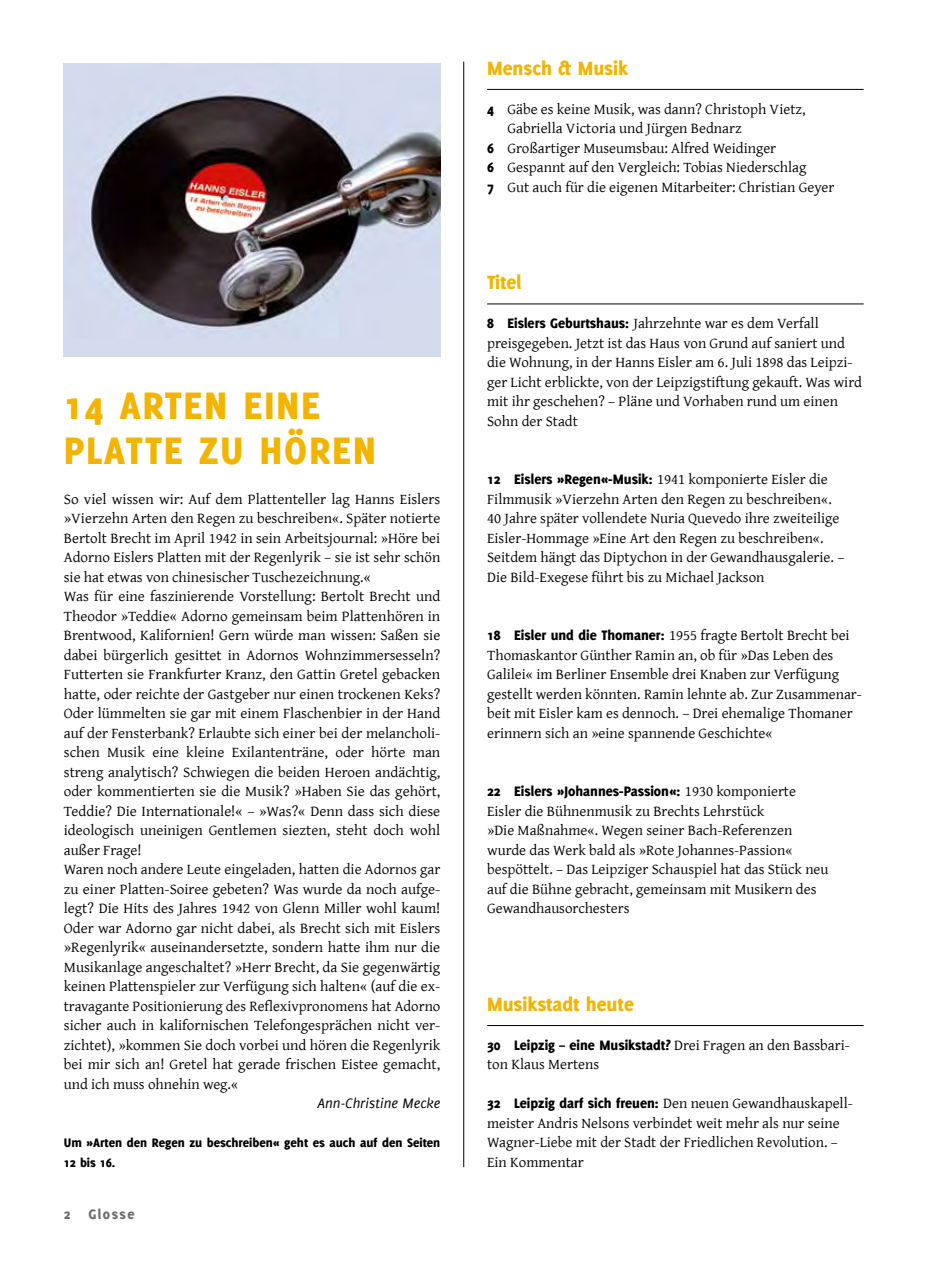
<style>
.page{position:relative;width:936px;height:1263px;background:#fff}
.page>*{position:absolute;margin:0;border:0;box-sizing:border-box;transform-origin:0 0}
.t1{font:800 42px/45px "Delicious";letter-spacing:.04em;color:#f3b400}
.t2{font:800 21px "Delicious";color:#f3b400}
.t3{font:15px/19.5px "Gentium";color:#000}
.t4{font:800 15px "Delicious";color:#000}
.t5{font:italic 15px "Delicious";color:#000}
.t6{font:800 15px "Delicious";letter-spacing:.1em;color:#6e6e6e}
.t7{font:800 13.5px/19.5px "Delicious";color:#000}
.s1{font-family:"Delicious";font-weight:800}
.s2{font-family:"Gentium";font-weight:400}
</style>
<div class="page">
<hr style="left:463px;top:62px;width:1px;height:1105px;background:#000">
<hr style="left:487px;top:89px;width:376px;height:1px;background:#000">
<hr style="left:487px;top:304px;width:376px;height:1px;background:#000">
<hr style="left:487px;top:1025px;width:376px;height:1px;background:#000">
<img style="left:64px;top:64px;width:376px;height:292px">
<h1 class="t1" style="left:64px;top:382px;width:255px">14 ARTEN EINE<br>PLATTEZ</h1>
<h1 class="t1" style="left:220px;top:427px;width:157px">U HÖREN</h1>
<p class="t3" style="left:64px;top:488px;width:378px">So viel wissen wir: Auf dem Plattenteller lag Hanns Eislers »Vierzehn Arten den Regen zu beschreiben«. Später notierte Bertolt Brecht im April 1942 in sein Arbeitsjournal: »Höre bei Adorno Eislers Platten mit der Regenlyrik – sie ist sehr schön sie hat etwas von chinesischer Tuschezeichnung.«<br>Was für eine faszinierende Vorstellung: Bertolt Brecht und Theodor »Teddie« Adorno gemeinsam beim Plattenhören in Brentwood, Kalifornien! Gern würde man wissen: Saßen sie dabei bürgerlich gesittet in Adornos Wohnzimmersesseln?<br>Futterten sie Frankfurter Kranz, den Gattin Gretel gebacken hatte, oder reichte der Gastgeber nur einen trockenen Keks?<br>Oder lümmelten sie gar mit einem Flaschenbier in der Hand auf der Fensterbank? Erlaubte sich einer bei der melancholi&shy;schen Musik eine kleine Exilantenträne, oder hörte man streng analytisch? Schwiegen die beiden Heroen andächtig, oder kommentierten sie die Musik? »Haben Sie das gehört, Teddie? Die Internationale!« – »Was?« Denn dass sich diese ideologisch uneinigen Gentlemen siezten, steht doch wohl außer Frage!<br>Waren noch andere Leute eingeladen, hatten die Adornos gar zu einer Platten-Soiree gebeten? Was wurde da noch aufge&shy;legt? Die Hits des Jahres 1942 von Glenn Miller wohl kaum!<br>Oder war Adorno gar nicht dabei, als Brecht sich mit Eislers »Regenlyrik« auseinandersetzte, sondern hatte ihm nur die Musikanlage angeschaltet? »Herr Brecht, da Sie gegenwärtig keinen Plattenspieler zur Verfügung sich halten« (auf die ex&shy;travagante Positionierung des Reflexivpronomens hat Adorno sicher auch in kalifornischen Telefongesprächen nicht ver&shy;zichtet), »kommen Sie doch vorbei und hören die Regenlyrik bei mir sich an! Gretel hat gerade frischen Eistee gemacht, und ich muss ohnehin weg.«</p>
<p class="t5" style="left:317px;top:1095px;width:124px">Ann-Christine Mecke</p>
<p class="t7" style="left:64px;top:1133px;width:378px">Um »Arten den Regen zu beschreiben« geht es auch auf den Seiten<br>12 bis 16.</p>
<p class="t6" style="left:64px;top:1206px;width:72px">2 Glosse</p>
<h2 class="t2" style="left:487px;top:56px;width:142px">Mensch &amp; Musik</h2>
<p class="t3" style="left:487px;top:98px;width:320px"><span class="s1">4</span> Gäbe es keine Musik, was dann? Christoph Vietz,</p>
<p class="t3" style="left:507px;top:118px;width:236px">Gabriella Victoria und Jürgen Bednarz</p>
<p class="t3" style="left:487px;top:137px;width:290px"><span class="s1">6</span> Großartiger Museumsbau: Alfred Weidinger</p>
<p class="t3" style="left:487px;top:157px;width:321px"><span class="s1">6</span> Gespannt auf den Vergleich: Tobias Niederschlag</p>
<p class="t3" style="left:487px;top:176px;width:349px"><span class="s1">7</span> Gut auch für die eigenen Mitarbeiter: Christian Geyer</p>
<h2 class="t2" style="left:487px;top:270px;width:36px">Titel</h2>
<p class="t3" style="left:487px;top:313px;width:376px"><span class="s1">8 Eislers Geburtshaus:</span> Jahrzehnte war es dem Verfall preisgegeben. Jetzt ist das Haus von Grund auf saniert und die Wohnung, in der Hanns Eisler am 6. Juli 1898 das Leipzi&shy;ger Licht erblickte, von der Leipzigstiftung gekauft. Was wird mit ihr geschehen? – Pläne und Vorhaben rund um einen Sohn der Stadt</p>
<p class="t3" style="left:487px;top:469px;width:359px"><span class="s1">12 Eislers »Regen«-Musik:</span> 1941 komponierte Eisler die Filmmusik »Vierzehn Arten den Regen zu beschreiben«.<br>40 Jahre später vollendete Nuria Quevedo ihre zweiteilige Eisler-Hommage »Eine Art den Regen zu beschreiben«.<br>Seitdem hängt das Diptychon in der Gewandhausgalerie. – Die Bild-Exegese führt bis zu Michael Jackson</p>
<p class="t3" style="left:487px;top:625px;width:376px"><span class="s1">18 Eisler und die Thomaner:</span> 1955 fragte Bertolt Brecht bei Thomaskantor Günther Ramin an, ob für »Das Leben des Galilei« im Berliner Ensemble drei Knaben zur Verfügung gestellt werden könnten. Ramin lehnte ab. Zur Zusammenar&shy;beit mit Eisler kam es dennoch. – Drei ehemalige Thomaner erinnern sich an »eine spannende Geschichte«</p>
<p class="t4" style="left:487px;top:783px;width:310px">22 Eislers »Johannes-Passion«: <span class="s2">1930 komponierte</span></p>
<p class="t3" style="left:487px;top:800px;width:343px">Eisler die Bühnenmusik zu Brechts Lehrstück<br>»Die Maßnahme«. Wegen seiner Bach-Referenzen wurde das Werk bald als »Rote Johannes-Passion« bespöttelt. – Das Leipziger Schauspiel hat das Stück neu auf die Bühne gebracht, gemeinsam mit Musikern des Gewandhausorchesters</p>
<h2 class="t2" style="left:487px;top:992px;width:148px">Musikstadt heute</h2>
<p class="t4" style="left:487px;top:1036px;width:364px">30 Leipzig – eine Musikstadt? <span class="s2">Drei Fragen an den Bassbari-</span></p>
<p class="t3" style="left:487px;top:1054px;width:114px">ton Klaus Mertens</p>
<p class="t3" style="left:487px;top:1093px;width:367px"><span class="s1">32 Leipzig darf sich freuen:</span> Den neuen Gewandhauskapell&shy;meister Andris Nelsons verbindet weit mehr als nur seine Wagner-Liebe mit der Stadt der Friedlichen Revolution. – Ein Kommentar</p>
</div>
